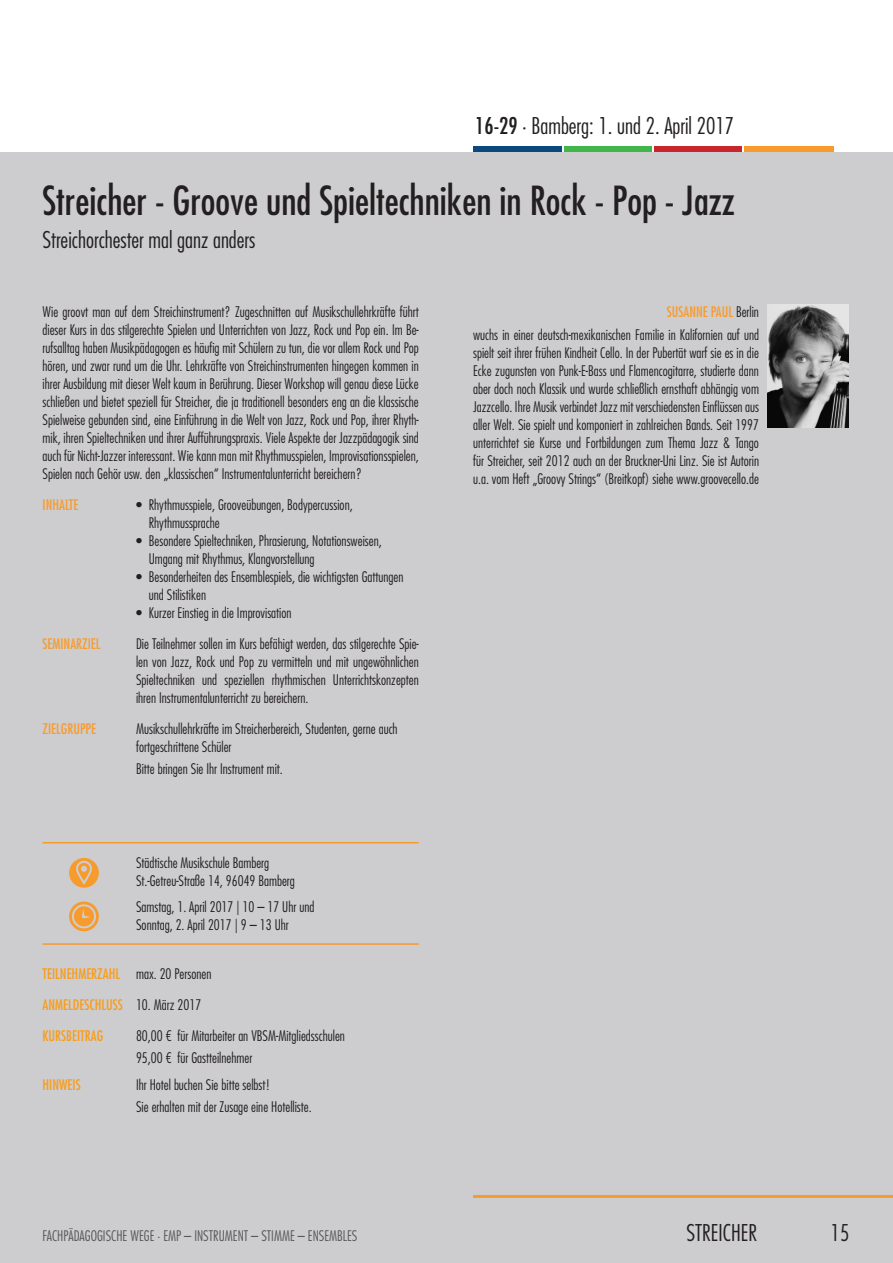
<style>
.page{position:relative;width:893px;height:1263px;background:#fff}
.page>*{position:absolute;margin:0;border:0;box-sizing:border-box;transform-origin:0 0}
.t1{font:condensed 39px "Futura";color:#231f20}
.t2{font:300 condensed 22.5px "Futura";color:#231f20}
.t3{font:300 condensed 14.25px/18px "Futura";color:#231f20}
.t4{font:condensed 14.25px/30.8px "Futura";color:#f89c1c}
.t5{font:300 condensed 14.25px "Futura";color:#57585a}
.t6{font:condensed 14.25px "Futura";color:#f89b2d}
.s1{font-weight:400}
.s2{font-weight:300;color:#231f20}
.s3{font-weight:400;color:#f89b2d}
</style>
<div class="page">
<div style="left:563px;top:146px;width:90px;height:6px;background:#41b64b"></div>
<div style="left:473px;top:146px;width:90px;height:6px;background:#0a487d"></div>
<div style="left:653px;top:146px;width:90px;height:6px;background:#c7262d"></div>
<div style="left:743px;top:146px;width:90px;height:6px;background:#f89b2d"></div>
<div style="left:0;top:152px;width:893px;height:1111px;background:#cdcdcf"></div>
<svg style="left:69px;top:858px;width:30px;height:30px"></svg>
<svg style="left:69px;top:901px;width:30px;height:30px"></svg>
<hr style="left:473px;top:1195px;width:420px;height:3px;background:#f89b2d">
<img style="left:767px;top:304px;width:82px;height:123px">
<hr style="left:43px;top:842px;width:376px;height:1px;background:#f89b2d">
<hr style="left:43px;top:943px;width:376px;height:2px;background:#f89b2d">
<h2 class="t2" style="left:475px;top:112px;width:260px"><span class="s1">16-29</span> · Bamberg: 1. und 2. April 2017</h2>
<h1 class="t1" style="left:43px;top:177px;width:694px">Streicher - Groove und Spieltechniken in Rock - Pop - Jazz</h1>
<h2 class="t2" style="left:43px;top:226px;width:214px">Streichorchester mal ganz anders</h2>
<p class="t3" style="left:43px;top:303px;width:378px;text-align:justify">Wie groovt man auf dem Streichinstrument? Zugeschnitten auf Musikschullehrkräfte führt dieser Kurs in das stilgerechte Spielen und Unterrichten von Jazz, Rock und Pop ein. Im Be&shy;rufsalltag haben Musikpädagogen es häufig mit Schülern zu tun, die vor allem Rock und Pop hören, und zwar rund um die Uhr. Lehrkräfte von Streichinstrumenten hingegen kommen in ihrer Ausbildung mit dieser Welt kaum in Berührung. Dieser Workshop will genau diese Lücke schließen und bietet speziell für Streicher, die ja traditionell besonders eng an die klassische Spielweise gebunden sind, eine Einführung in die Welt von Jazz, Rock und Pop, ihrer Rhyth&shy;mik, ihren Spieltechniken und ihrer Aufführungspraxis. Viele Aspekte der Jazzpädagogik sind auch für Nicht-Jazzer interessant. Wie kann man mit Rhythmusspielen, Improvisationsspielen, Spielen nach Gehör usw. den „klassischen“ Instrumentalunterricht bereichern?</p>
<p class="t6" style="left:43px;top:496px;width:37px">INHALTE</p>
<p class="t3" style="left:149px;top:496px;width:205px;text-indent:-13px">• Rhythmusspiele, Grooveübungen, Bodypercussion,<br>Rhythmussprache</p>
<p class="t3" style="left:149px;top:532px;width:234px;text-indent:-13px">• Besondere Spieltechniken, Phrasierung, Notationsweisen,<br>Umgang mit Rhythmus, Klangvorstellung</p>
<p class="t3" style="left:149px;top:568px;width:256px;text-indent:-13px">• Besonderheiten des Ensemblespiels, die wichtigsten Gattungen und Stilistiken</p>
<p class="t3" style="left:136px;top:604px;width:157px">• Kurzer Einstieg in die Improvisation</p>
<p class="t6" style="left:42px;top:635px;width:60px">SEMINARZIEL</p>
<p class="t3" style="left:136px;top:634px;width:284px;text-align:justify">Die Teilnehmer sollen im Kurs befähigt werden, das stilgerechte Spie&shy;len von Jazz, Rock und Pop zu vermitteln und mit ungewöhnlichen Spieltechniken und speziellen rhythmischen Unterrichtskonzepten ihren Instrumentalunterricht zu bereichern.</p>
<p class="t6" style="left:42px;top:720px;width:55px">ZIELGRUPPE</p>
<p class="t3" style="left:136px;top:719px;width:263px">Musikschullehrkräfte im Streicherbereich, Studenten, gerne auch fortgeschrittene Schüler</p>
<p class="t3" style="left:136px;top:759px;width:148px">Bitte bringen Sie Ihr Instrument mit.</p>
<p class="t3" style="left:136px;top:854px;width:160px">Städtische Musikschule Bamberg<br>St.-Getreu-Straße 14, 96049 Bamberg</p>
<p class="t3" style="left:136px;top:898px;width:180px">Samstag, 1. April 2017 | 10 – 17 Uhr und<br>Sonntag, 2. April 2017 | 9 – 13 Uhr</p>
<p class="t4" style="left:43px;top:958px;width:170px">TEILNEHMERZAHL <span class="s2">max. 20 Personen<br></span>ANMELDESCHLUSS <span class="s2">10. März 2017<br></span>KURSBEITRAG</p>
<p class="t3" style="left:136px;top:1024px;width:210px;line-height:22.2px">80,00 € für Mitarbeiter an VBSM-Mitgliedsschulen<br>95,00 € für Gastteilnehmer</p>
<p class="t4" style="left:43px;top:1069px;width:40px">HINWEIS</p>
<p class="t3" style="left:136px;top:1073px;width:177px;line-height:22.2px">Ihr Hotel buchen Sie bitte selbst!<br>Sie erhalten mit der Zusage eine Hotelliste.</p>
<p class="t3" style="left:473px;top:301px;width:287px;line-height:22.2px;text-align:right"><span class="s3">SUSANNE PAUL</span> Berlin<br>wuchs in einer deutsch-mexikanischen Familie in Kalifornien auf und</p>
<p class="t3" style="left:473px;top:343px;width:287px;text-align:justify">spielt seit ihrer frühen Kindheit Cello. In der Pubertät warf sie es in die Ecke zugunsten von Punk-E-Bass und Flamencogitarre, studierte dann aber doch noch Klassik und wurde schließlich ernsthaft abhängig vom Jazzcello. Ihre Musik verbindet Jazz mit verschiedensten Einflüssen aus aller Welt. Sie spielt und komponiert in zahlreichen Bands. Seit 1997 unterrichtet sie Kurse und Fortbildungen zum Thema Jazz &amp; Tango für Streicher, seit 2012 auch an der Bruckner-Uni Linz. Sie ist Autorin u.a. vom Heft „Groovy Strings“ (Breitkopf) siehe www.groovecello.de</p>
<p class="t5" style="left:43px;top:1227px;width:316px">FACHPÄDAGOGISCHE WEGE · EMP – INSTRUMENT – STIMME – ENSEMBLES</p>
<h2 class="t2" style="left:686px;top:1219px;width:72px">STREICHER</h2>
<h2 class="t2" style="left:831px;top:1219px;width:20px">15</h2>
</div>
